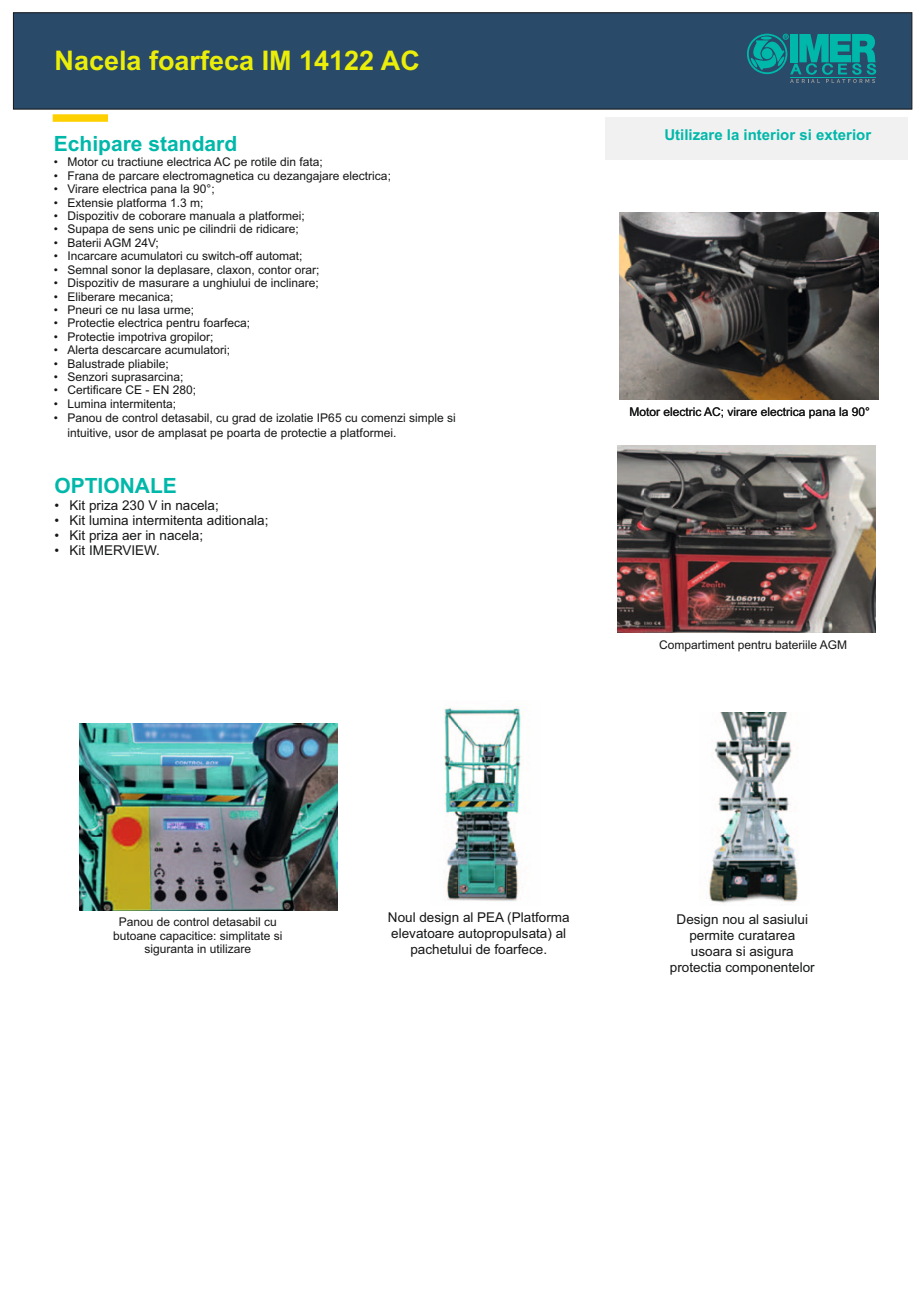
<style>
.page{position:relative;width:920px;height:1289px;background:#fff}
.page>*{position:absolute;margin:0;border:0;box-sizing:border-box;transform-origin:0 0}
.t1{font:700 27px "Arial";color:#ebee09}
.t2{font:700 21px "Arial";color:#00b8aa}
.t3{font:700 15px "Arial";color:#00b8aa}
.t4{font:13.5px/16.2px "Arial";color:#151616;text-align:center}
.t5{font:12px/13.4px "Arial";color:#151616}
</style>
<div class="page">
<div style="left:13px;top:12px;width:899px;height:98px;background:#294a69"></div>
<svg style="left:746px;top:34px;width:130px;height:49px;background:#15828a"></svg>
<div style="left:605px;top:117px;width:302px;height:42px;background:#f1f1f1"></div>
<div style="left:53px;top:114px;width:55px;height:8px;background:#fed000"></div>
<img style="left:620px;top:212px;width:258px;height:187px">
<img style="left:617px;top:446px;width:258px;height:187px">
<img style="left:79px;top:723px;width:258px;height:187px">
<img style="left:444px;top:707px;width:80px;height:194px">
<img style="left:709px;top:713px;width:89px;height:190px">
<h1 class="t1" style="left:54px;top:50px;width:367px">Nacela foarfeca IM 14122 AC</h1>
<h2 class="t2" style="left:54px;top:136px;width:185px">Echipare standard</h2>
<p class="t5" style="left:54px;top:157px;width:270px">• Motor cu tractiune electrica AC pe rotile din fata;</p>
<p class="t5" style="left:54px;top:170px;width:338px">• Frana de parcare electromagnetica cu dezangajare electrica;</p>
<p class="t5" style="left:54px;top:183px;width:162px">• Virare electrica pana la 90°;</p>
<p class="t5" style="left:54px;top:197px;width:151px">• Extensie platforma 1.3 m;</p>
<p class="t5" style="left:54px;top:210px;width:252px">• Dispozitiv de coborare manuala a platformei;</p>
<p class="t5" style="left:54px;top:224px;width:246px">• Supapa de sens unic pe cilindrii de ridicare;</p>
<p class="t5" style="left:54px;top:237px;width:107px">• Baterii AGM 24V;</p>
<p class="t5" style="left:54px;top:250px;width:250px">• Incarcare acumulatori cu switch-off automat;</p>
<p class="t5" style="left:54px;top:264px;width:267px">• Semnal sonor la deplasare, claxon, contor orar;</p>
<p class="t5" style="left:54px;top:277px;width:266px">• Dispozitiv de masurare a unghiului de inclinare;</p>
<p class="t5" style="left:54px;top:291px;width:121px">• Eliberare mecanica;</p>
<p class="t5" style="left:54px;top:304px;width:142px">• Pneuri ce nu lasa urme;</p>
<p class="t5" style="left:54px;top:317px;width:198px">• Protectie electrica pentru foarfeca;</p>
<p class="t5" style="left:54px;top:331px;width:161px">• Protectie impotriva gropilor;</p>
<p class="t5" style="left:54px;top:344px;width:178px">• Alerta descarcare acumulatori;</p>
<p class="t5" style="left:54px;top:358px;width:116px">• Balustrade pliabile;</p>
<p class="t5" style="left:54px;top:371px;width:131px">• Senzori suprasarcina;</p>
<p class="t5" style="left:54px;top:384px;width:144px">• Certificare CE - EN 280;</p>
<p class="t5" style="left:54px;top:398px;width:124px">• Lumina intermitenta;</p>
<p class="t5" style="left:67px;top:412px;width:390px;line-height:14.4px;text-indent:-13px">• Panou de control detasabil, cu grad de izolatie IP65 cu comenzi simple si intuitive, usor de amplasat pe poarta de protectie a platformei.</p>
<h2 class="t2" style="left:54px;top:478px;width:124px">OPTIONALE</h2>
<p class="t4" style="left:54px;top:498px;width:166px">• Kit priza 230 V in nacela;</p>
<p class="t4" style="left:54px;top:513px;width:215px">• Kit lumina intermitenta aditionala;</p>
<p class="t4" style="left:54px;top:528px;width:150px">• Kit priza aer in nacela;</p>
<p class="t4" style="left:54px;top:544px;width:107px">• Kit IMERVIEW.</p>
<p class="t3" style="left:664px;top:129px;width:208px">Utilizare la interior si exterior</p>
<p class="t5" style="left:629px;top:407px;width:242px">Motor electric AC; virare electrica pana la 90°</p>
<p class="t5" style="left:659px;top:639px;width:190px">Compartiment pentru bateriile AGM</p>
<p class="t5" style="left:113px;top:916px;width:171px;text-align:center">Panou de control detasabil cu butoane capacitice: simplitate si siguranta in utilizare</p>
<p class="t4" style="left:388px;top:910px;width:183px">Noul design al PEA (Platforma elevatoare autopropulsata) al pachetului de foarfece.</p>
<p class="t4" style="left:670px;top:912px;width:146px">Design nou al sasiului permite curatarea usoara si asigura protectia componentelor</p>
</div>
